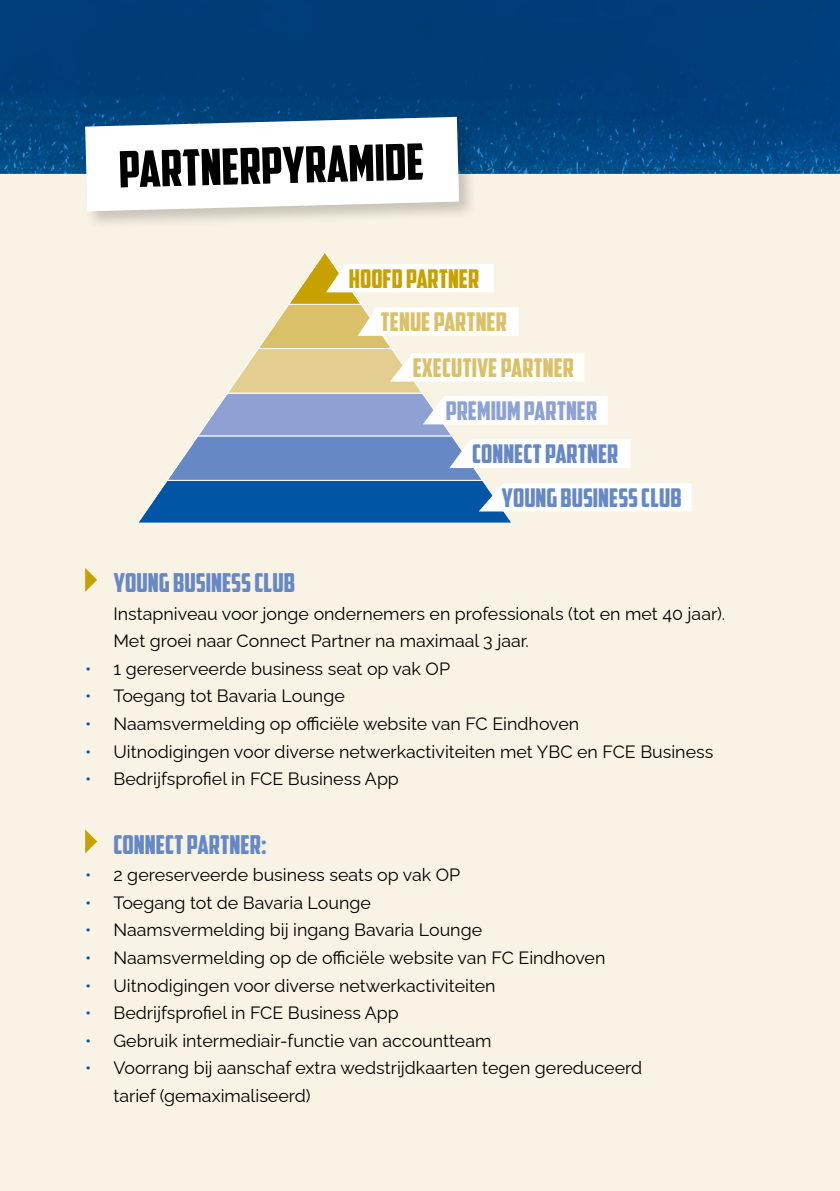
<style>
.page{position:relative;width:840px;height:1191px;background:#fff}
.page>*{position:absolute;margin:0;border:0;box-sizing:border-box;transform-origin:0 0}
.t1{font:50px "American Captain";color:#000}
.t2{font:26px "American Captain";color:#6688c5}
.t3{font:25.8px/43.4px "American Captain";color:#6688c5}
.t4{font:25.8px/45.8px "American Captain";color:#dbc06a}
.t5{font:25.8px "American Captain";color:#8da2d3}
.t6{font:25.8px "American Captain";color:#c6a100}
.t7{font:17.8px/27.6px "Raleway";color:#000}
.s1{color:#0056a4}
</style>
<div class="page">
<div style="left:0;top:174px;width:839px;height:1017px;background:#f9f3e5"></div>
<svg style="left:0;top:0;width:839px;height:174px;background:#00407b"></svg>
<div style="left:83px;top:114px;width:394px;height:116px;background:#000;opacity:.2"></div>
<svg style="left:85px;top:117px;width:374px;height:94px"></svg>
<svg style="left:85px;top:829px;width:12px;height:24px"></svg>
<svg style="left:85px;top:568px;width:12px;height:24px"></svg>
<svg style="left:137px;top:252px;width:554px;height:272px"></svg>
<h1 class="t1" style="left:118px;top:138px;width:307px;rotate:-1deg">PARTNERPYRAMIDE</h1>
<h3 class="t6" style="left:349px;top:263px;width:132px">HOOFD PARTNER</h3>
<h3 class="t4" style="left:412px;top:299px;width:163px;text-indent:-32px">TENUE PARTNER<br>EXECUTIVE PARTNER</h3>
<h3 class="t5" style="left:445px;top:395px;width:153px">PREMIUM PARTNER</h3>
<h3 class="t3" style="left:501px;top:432px;width:181px;text-indent:-29px">CONNECT PARTNER<br>YOUNG BUSINESS CLUB</h3>
<h2 class="t2" style="left:113px;top:567px;width:183px">YOUNG BUSINESS CLUB</h2>
<p class="t7" style="left:113px;top:597px;width:613px">Instapniveau voor jonge ondernemers en professionals (tot en met 40 jaar).<br>Met groei naar Connect Partner na maximaal 3 jaar.</p>
<p class="t7" style="left:85px;top:652px;width:366px"><span class="s1">•</span> 1 gereserveerde business seat op vak OP</p>
<p class="t7" style="left:85px;top:680px;width:261px"><span class="s1">•</span> Toegang tot Bavaria Lounge</p>
<p class="t7" style="left:85px;top:708px;width:495px"><span class="s1">•</span> Naamsvermelding op officiële website van FC Eindhoven</p>
<p class="t7" style="left:85px;top:735px;width:629px"><span class="s1">•</span> Uitnodigingen voor diverse netwerkactiviteiten met YBC en FCE Business</p>
<p class="t7" style="left:85px;top:763px;width:315px"><span class="s1">•</span> Bedrijfsprofiel in FCE Business App</p>
<h2 class="t2" style="left:113px;top:828px;width:154px">CONNECT PARTNER:</h2>
<p class="t7" style="left:85px;top:859px;width:376px"><span class="s1">•</span> 2 gereserveerde business seats op vak OP</p>
<p class="t7" style="left:85px;top:886px;width:287px"><span class="s1">•</span> Toegang tot de Bavaria Lounge</p>
<p class="t7" style="left:85px;top:914px;width:398px"><span class="s1">•</span> Naamsvermelding bij ingang Bavaria Lounge</p>
<p class="t7" style="left:85px;top:942px;width:521px"><span class="s1">•</span> Naamsvermelding op de officiële website van FC Eindhoven</p>
<p class="t7" style="left:85px;top:969px;width:412px"><span class="s1">•</span> Uitnodigingen voor diverse netwerkactiviteiten</p>
<p class="t7" style="left:85px;top:997px;width:315px"><span class="s1">•</span> Bedrijfsprofiel in FCE Business App</p>
<p class="t7" style="left:85px;top:1024px;width:407px"><span class="s1">•</span> Gebruik intermediair-functie van accountteam</p>
<p class="t7" style="left:113px;top:1052px;width:530px;text-indent:-28px"><span class="s1">•</span> Voorrang bij aanschaf extra wedstrijdkaarten tegen gereduceerd tarief (gemaximaliseerd)</p>
</div>
